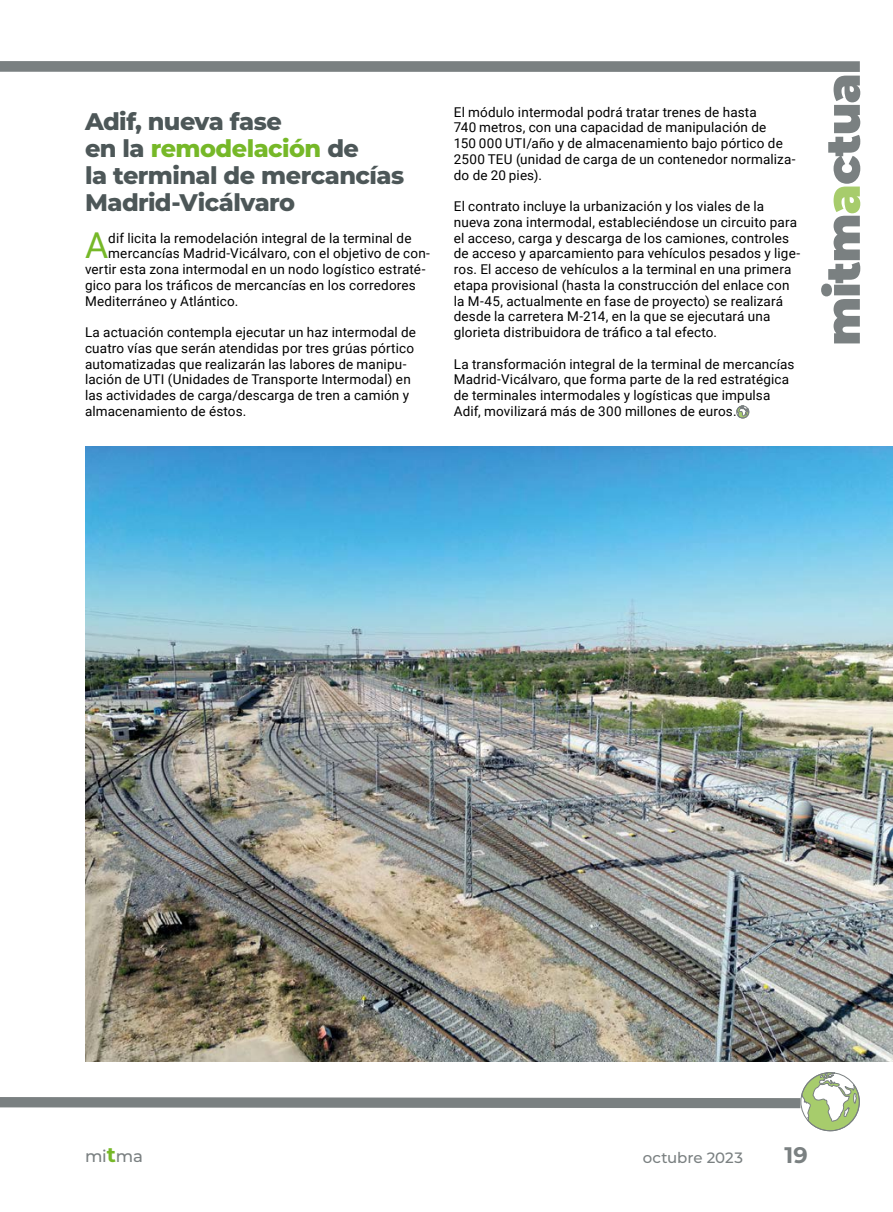
<style>
.page{position:relative;width:893px;height:1212px;background:#fff}
.page>*{position:absolute;margin:0;border:0;box-sizing:border-box;transform-origin:0 0}
.t1{font:35.7px "Roboto";color:#76b828}
.t2{font:800 24px/27px "Montserrat";letter-spacing:-.02em;color:#4d5758}
.t3{font:700 22.5px "Montserrat";color:#7a8081}
.t4{font:500 16.5px "Montserrat";color:#7a8081}
.t5{font:500 15px "Montserrat";color:#7a8081}
.t6{font:13.5px/15.8px "Roboto";letter-spacing:.01em;color:#000}
.s1{color:#76b828}
.s2{font-weight:700;font-size:21px;color:#76b828}
</style>
<div class="page">
<svg style="left:0;top:61px;width:860px;height:123px"></svg>
<svg style="left:821px;top:187px;width:39px;height:156px"></svg>
<svg style="left:0;top:1097px;width:800px;height:11px;background:#838989"></svg>
<svg style="left:802px;top:1072px;width:58px;height:59px"></svg>
<div style="left:800px;top:1072px;width:60px;height:59px;border:1px solid #7a8081;border-radius:50%"></div>
<img style="left:85px;top:447px;width:808px;height:615px">
<svg style="left:737px;top:406px;width:12px;height:12px"></svg>
<div style="left:737px;top:406px;width:12px;height:12px;border:1px solid #7a8081;border-radius:50%"></div>
<h2 class="t2" style="left:85px;top:106px;width:321px">Adif, nueva fase<br>en la <span class="s1">remodelación</span> de<br>la terminal de mercancías<br>Madrid-Vicálvaro</h2>
<h1 class="t1" style="left:85px;top:221px;width:25px">A</h1>
<p class="t6" style="left:108px;top:229px;width:305px">dif licita la remodelación integral de la terminal de</p>
<p class="t6" style="left:108px;top:245px;width:323px">mercancías Madrid-Vicálvaro, con el objetivo de con-</p>
<p class="t6" style="left:85px;top:261px;width:342px">vertir esta zona intermodal en un nodo logístico estraté-</p>
<p class="t6" style="left:85px;top:277px;width:332px">gico para los tráficos de mercancías en los corredores</p>
<p class="t6" style="left:85px;top:292px;width:155px">Mediterráneo y Atlántico.</p>
<p class="t6" style="left:85px;top:324px;width:333px">La actuación contempla ejecutar un haz intermodal de cuatro vías que serán atendidas por tres grúas pórtico automatizadas que realizarán las labores de manipu&shy;lación de UTI (Unidades de Transporte Intermodal) en las actividades de carga/descarga de tren a camión y almacenamiento de éstos.</p>
<p class="t6" style="left:454px;top:103px;width:343px">El módulo intermodal podrá tratar trenes de hasta<br>740 metros, con una capacidad de manipulación de<br>150 000 UTI/año y de almacenamiento bajo pórtico de 2500 TEU (unidad de carga de un contenedor normaliza&shy;do de 20 pies).</p>
<p class="t6" style="left:454px;top:198px;width:348px">El contrato incluye la urbanización y los viales de la nueva zona intermodal, estableciéndose un circuito para el acceso, carga y descarga de los camiones, controles de acceso y aparcamiento para vehículos pesados y lige&shy;ros. El acceso de vehículos a la terminal en una primera etapa provisional (hasta la construcción del enlace con la M-45, actualmente en fase de proyecto) se realizará desde la carretera M-214, en la que se ejecutará una glorieta distribuidora de tráfico a tal efecto.</p>
<p class="t6" style="left:454px;top:355px;width:342px">La transformación integral de la terminal de mercancías Madrid-Vicálvaro, que forma parte de la red estratégica de terminales intermodales y logísticas que impulsa Adif, movilizará más de 300 millones de euros.</p>
<p class="t4" style="left:85px;top:1144px;width:59px">mi<span class="s2">t</span>ma</p>
<p class="t5" style="left:643px;top:1147px;width:102px">octubre 2023</p>
<h3 class="t3" style="left:784px;top:1139px;width:25px">19</h3>
</div>
